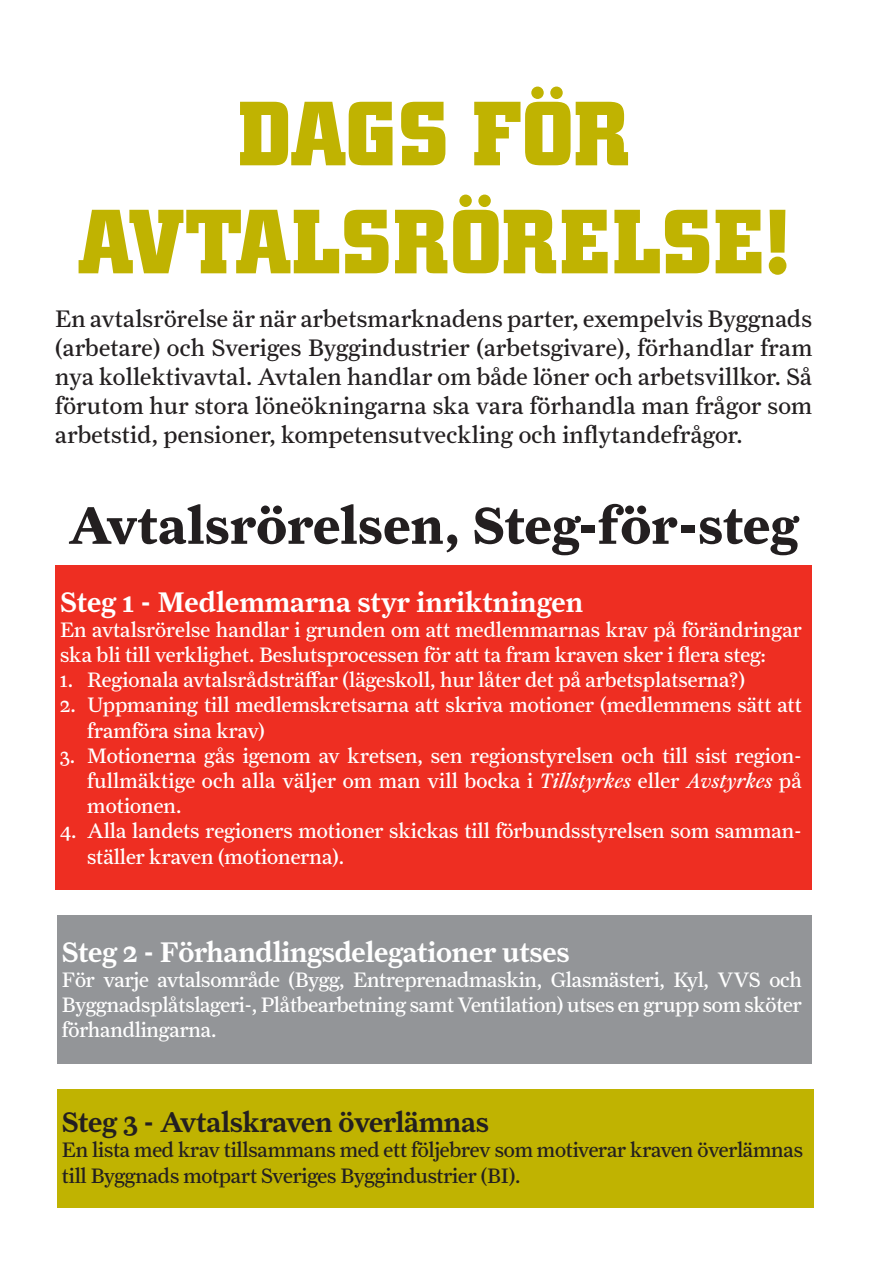
<style>
.page{position:relative;width:893px;height:1263px;background:#fff}
.page>*{position:absolute;margin:0;border:0;box-sizing:border-box;transform-origin:0 0}
.t1{font:700 90px/108px "City BQ";letter-spacing:.02em;color:#c0b301;text-align:center}
.t2{font:700 52.5px "Farnham Text";color:#231f20}
.t3{font:28.5px "Farnham Text Semi";letter-spacing:-.01em;color:#fff}
.t4{font:28.5px "Farnham Text Semi";letter-spacing:-.01em;color:#231f20}
.t5{font:24px/28.8px "Farnham Text";letter-spacing:.01em;color:#231f20;text-align:justify}
.t6{font:21px/25.2px "Farnham Text";color:#fff}
.t7{font:21px/25.2px "Farnham Text";letter-spacing:-.01em;color:#231f20}
.s1{font-style:italic}
</style>
<div class="page">
<div style="left:56px;top:565px;width:756px;height:325px;background:#ee2e22"></div>
<div style="left:57px;top:915px;width:755px;height:149px;background:#939598"></div>
<div style="left:57px;top:1089px;width:756px;height:119px;background:#c0b301"></div>
<h1 class="t1" style="left:79px;top:80px;width:712px">DAGS FÖR<br>AVTALSRÖRELSE!</h1>
<p class="t5" style="left:55px;top:304px;width:758px">En avtalsrörelse är när arbetsmarknadens parter, exempelvis Byggnads (arbetare) och Sveriges Byggindustrier (arbetsgivare), förhandlar fram nya kollektivavtal. Avtalen handlar om både löner och arbetsvillkor. Så förutom hur stora löneökningarna ska vara förhandla man frågor som arbetstid, pensioner, kompetensutveckling och inflytandefrågor.</p>
<h2 class="t2" style="left:68px;top:493px;width:732px">Avtalsrörelsen, Steg-för-steg</h2>
<h3 class="t3" style="left:60px;top:584px;width:525px">Steg 1 - Medlemmarna styr inriktningen</h3>
<p class="t6" style="left:60px;top:617px;width:743px">En avtalsrörelse handlar i grunden om att medlemmarnas krav på förändringar ska bli till verklighet. Beslutsprocessen för att ta fram kraven sker i flera steg:</p>
<p class="t6" style="left:60px;top:667px;width:686px">1. Regionala avtalsrådsträffar (lägeskoll, hur låter det på arbetsplatserna?)</p>
<p class="t6" style="left:87px;top:692px;width:716px;text-indent:-27px">2. Uppmaning till medlemskretsarna att skriva motioner (medlemmens sätt att framföra sina krav)</p>
<p class="t6" style="left:87px;top:743px;width:716px;text-align:justify;text-indent:-27px">3. Motionerna gås igenom av kretsen, sen regionstyrelsen och till sist region&shy;fullmäktige och alla väljer om man vill bocka i <span class="s1">Tillstyrkes</span> eller <span class="s1">Avstyrkes</span> på motionen.</p>
<p class="t6" style="left:87px;top:818px;width:716px;text-indent:-27px">4. Alla landets regioners motioner skickas till förbundsstyrelsen som samman&shy;ställer kraven (motionerna).</p>
<h3 class="t3" style="left:62px;top:934px;width:509px">Steg 2 - Förhandlingsdelegationer utses</h3>
<p class="t6" style="left:62px;top:967px;width:741px;text-align:justify">För varje avtalsområde (Bygg, Entreprenadmaskin, Glasmästeri, Kyl, VVS och Byggnadsplåtslageri-, Plåtbearbetning samt Ventilation) utses en grupp som sköter förhandlingarna.</p>
<h3 class="t4" style="left:62px;top:1105px;width:429px">Steg 3 - Avtalskraven överlämnas</h3>
<p class="t7" style="left:62px;top:1137px;width:743px">En lista med krav tillsammans med ett följebrev som motiverar kraven överlämnas till Byggnads motpart Sveriges Byggindustrier (BI).</p>
</div>
